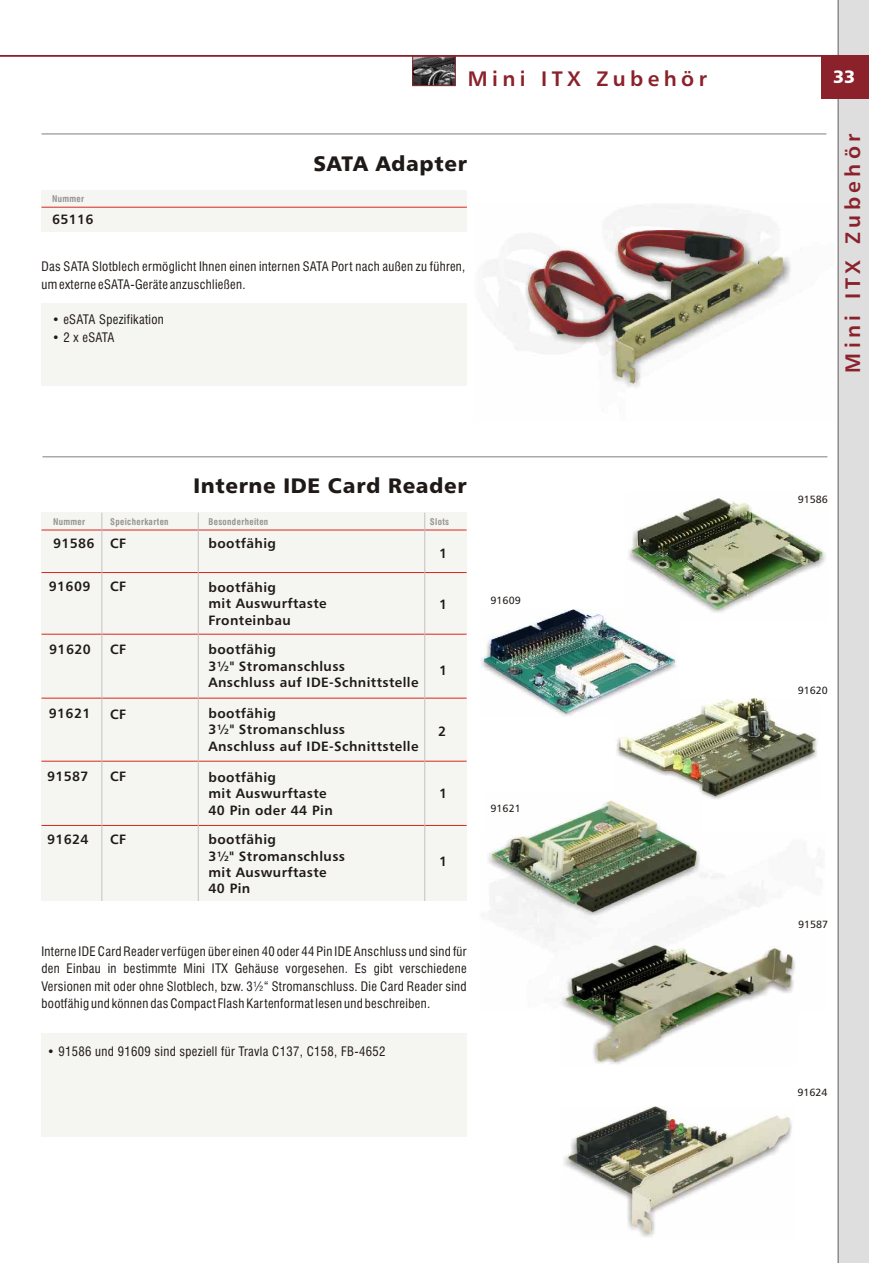
<style>
.page{position:relative;width:869px;height:1263px;background:#fff}
.page>*{position:absolute;margin:0;border:0;box-sizing:border-box;transform-origin:0 0}
.t1{font:21px "Humnst 777 Blk BT";letter-spacing:.03em;color:#1f1a17}
.t2{font:700 21px "Humnst 777 BT";letter-spacing:.205em;color:#8a212b}
.t3{font:18px "Humnst 777 Blk BT";color:#fff}
.t4{font:700 13.5px/16.4px "Humnst 777 BT";letter-spacing:.03em;color:#1f1a17}
.t5{font:12.75px/17.5px "Swis 721 Cn BT";letter-spacing:.025em;color:#1f1a17}
.t6{font:10.5px "Humnst 777 BT";color:#1f1a17}
.t7{font:700 9px "Swis 721 Cn BT";letter-spacing:.04em;color:#969494}
</style>
<div class="page">
<hr style="left:41px;top:133px;width:785px;height:2px;background:#aba8a8">
<div style="left:41px;top:190px;width:426px;height:42px;background:#f5f5f2"></div>
<div style="left:41px;top:304px;width:426px;height:82px;background:#f5f5f2"></div>
<hr style="left:41px;top:207px;width:426px;height:1px;background:#d9261c">
<img style="left:522px;top:230px;width:269px;height:160px">
<img style="left:528px;top:231px;width:254px;height:153px">
<hr style="left:42px;top:456px;width:785px;height:1px;background:#aba8a8">
<div style="left:41px;top:513px;width:425px;height:388px;background:#f5f5f2"></div>
<div style="left:41px;top:1034px;width:425px;height:103px;background:#f5f5f2"></div>
<hr style="left:41px;top:530px;width:425px;height:1px;background:#d9261c">
<hr style="left:41px;top:572px;width:425px;height:1px;background:#d9261c">
<hr style="left:41px;top:634px;width:425px;height:1px;background:#d9261c">
<hr style="left:41px;top:698px;width:425px;height:1px;background:#d9261c">
<hr style="left:41px;top:761px;width:425px;height:1px;background:#d9261c">
<hr style="left:41px;top:825px;width:425px;height:1px;background:#d9261c">
<hr style="left:101px;top:513px;width:1px;height:388px;background:#c2c2c2">
<hr style="left:198px;top:513px;width:1px;height:388px;background:#c2c2c2">
<hr style="left:424px;top:513px;width:1px;height:388px;background:#c2c2c2">
<img style="left:564px;top:1118px;width:228px;height:119px">
<img style="left:568px;top:1107px;width:221px;height:126px">
<img style="left:631px;top:497px;width:191px;height:116px">
<img style="left:481px;top:610px;width:197px;height:106px">
<img style="left:485px;top:609px;width:189px;height:105px">
<img style="left:614px;top:699px;width:203px;height:100px">
<img style="left:619px;top:699px;width:196px;height:98px">
<img style="left:485px;top:793px;width:216px;height:133px">
<img style="left:492px;top:792px;width:204px;height:129px">
<img style="left:560px;top:946px;width:236px;height:118px">
<img style="left:566px;top:945px;width:226px;height:116px">
<div style="left:837px;top:0;width:31px;height:1263px;background:#dedede"></div>
<img style="left:414px;top:58px;width:39px;height:26px">
<div style="left:412px;top:56px;width:43px;height:30px;border:1px solid #8a212b"></div>
<div style="left:821px;top:56px;width:47px;height:42px;background:#8a212b"></div>
<hr style="left:0;top:55px;width:868px;height:2px;background:#8a212b">
<h1 class="t2" style="left:468px;top:70px;width:240px">Mini ITX Zubehör</h1>
<h2 class="t3" style="left:833px;top:69px;width:24px">33</h2>
<p class="t7" style="left:52px;top:195px;width:34px">Nummer</p>
<p class="t4" style="left:52px;top:213px;width:43px">65116</p>
<h1 class="t1" style="left:313px;top:155px;width:155px">SATA Adapter</h1>
<p class="t5" style="left:41px;top:259px;width:425px">Das SATA Slotblech ermöglicht Ihnen einen internen SATA Port nach außen zu führen, um externe eSATA-Geräte anzuschließen.</p>
<p class="t5" style="left:52px;top:312px;width:113px">• eSATA Spezifikation</p>
<p class="t5" style="left:52px;top:330px;width:64px">• 2 x eSATA</p>
<h1 class="t1" style="left:193px;top:477px;width:274px">Interne IDE Card Reader</h1>
<p class="t7" style="left:53px;top:518px;width:34px">Nummer</p>
<p class="t4" style="left:53px;top:536px;width:43px">91586</p>
<p class="t4" style="left:49px;top:580px;width:43px">91609</p>
<p class="t7" style="left:110px;top:518px;width:60px">Speicherkarten</p>
<p class="t4" style="left:110px;top:536px;width:18px">CF</p>
<p class="t4" style="left:110px;top:580px;width:18px">CF</p>
<p class="t4" style="left:49px;top:642px;width:43px">91620</p>
<p class="t4" style="left:110px;top:642px;width:18px">CF</p>
<p class="t4" style="left:49px;top:706px;width:43px">91621</p>
<p class="t4" style="left:110px;top:707px;width:18px">CF</p>
<p class="t7" style="left:208px;top:518px;width:61px">Besonderheiten</p>
<p class="t7" style="left:430px;top:518px;width:21px">Slots</p>
<p class="t4" style="left:208px;top:537px;width:69px">bootfähig</p>
<p class="t4" style="left:208px;top:580px;width:120px">bootfähig<br>mit Auswurftaste<br>Fronteinbau</p>
<p class="t4" style="left:208px;top:642px;width:211px">bootfähig<br>3½" Stromanschluss<br>Anschluss auf IDE-Schnittstelle</p>
<p class="t4" style="left:208px;top:706px;width:211px">bootfähig<br>3½" Stromanschluss<br>Anschluss auf IDE-Schnittstelle</p>
<p class="t4" style="left:439px;top:546px;width:10px">1</p>
<p class="t4" style="left:439px;top:597px;width:10px">1</p>
<p class="t4" style="left:439px;top:663px;width:10px">1</p>
<p class="t4" style="left:438px;top:725px;width:10px">2</p>
<p class="t4" style="left:47px;top:769px;width:43px">91587</p>
<p class="t4" style="left:47px;top:832px;width:43px">91624</p>
<p class="t4" style="left:110px;top:769px;width:18px">CF</p>
<p class="t4" style="left:110px;top:832px;width:18px">CF</p>
<p class="t4" style="left:208px;top:770px;width:126px">bootfähig<br>mit Auswurftaste<br>40 Pin oder 44 Pin</p>
<p class="t4" style="left:208px;top:833px;width:138px">bootfähig<br>3½" Stromanschluss mit Auswurftaste<br>40 Pin</p>
<p class="t4" style="left:439px;top:786px;width:10px">1</p>
<p class="t4" style="left:439px;top:854px;width:10px">1</p>
<p class="t5" style="left:41px;top:944px;width:426px;text-align:justify">Interne IDE Card Reader verfügen über einen 40 oder 44 Pin IDE Anschluss und sind für den Einbau in bestimmte Mini ITX Gehäuse vorgesehen. Es gibt verschiedene Versionen mit oder ohne Slotblech, bzw. 3½“ Stromanschluss. Die Card Reader sind bootfähig und können das Compact Flash Kartenformat lesen und beschreiben.</p>
<p class="t5" style="left:47px;top:1044px;width:340px">• 91586 und 91609 sind speziell für Travla C137, C158, FB-4652</p>
<p class="t6" style="left:490px;top:596px;width:32px">91609</p>
<p class="t6" style="left:490px;top:804px;width:32px">91621</p>
<h1 class="t2" style="left:844px;top:373px;width:240px;rotate:-90deg">Mini ITX Zubehör</h1>
<p class="t6" style="left:797px;top:495px;width:32px">91586</p>
<p class="t6" style="left:797px;top:686px;width:32px">91620</p>
<p class="t6" style="left:798px;top:920px;width:32px">91587</p>
<p class="t6" style="left:797px;top:1088px;width:32px">91624</p>
</div>
